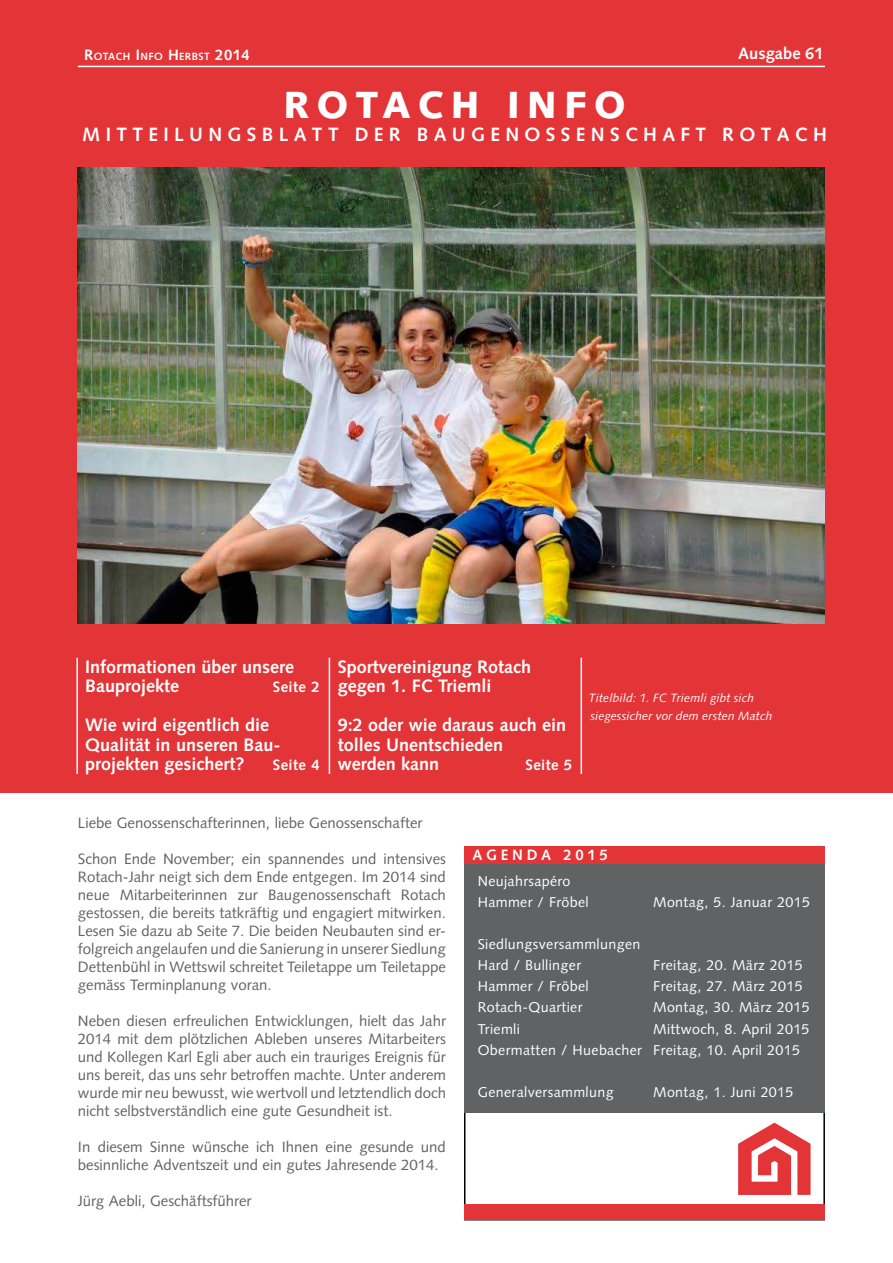
<style>
.page{position:relative;width:893px;height:1263px;background:#fff}
.page>*{position:absolute;margin:0;border:0;box-sizing:border-box;transform-origin:0 0}
.t1{font:900 37.8px "Syntax";letter-spacing:.2em;color:#fff}
.t2{font:700 19.2px "Syntax";color:#fff}
.t3{font:700 18px/19.5px "Syntax";color:#fff}
.t4{font:700 16.5px "Syntax";color:#fff}
.t5{font:15px/18px "Syntax";color:#616263;text-align:justify}
.t6{font:700 15px "Syntax";letter-spacing:.025em;color:#fff}
.t7{font:700 15px "Syntax";letter-spacing:.25em;color:#fff}
.t8{font:14.25px/21px "Syntax";letter-spacing:.025em;color:#fff}
.t9{font:italic 12px/18px "Syntax";letter-spacing:.01em;color:#fff}
.t10{font:700 10.5px "Syntax";letter-spacing:.035em;color:#fff}
.s1{font-size:15px}
</style>
<div class="page">
<div style="left:0;top:0;width:893px;height:792px;background:#e33437"></div>
<img style="left:78px;top:167px;width:747px;height:457px">
<hr style="left:78px;top:66px;width:747px;height:1px;background:#fff">
<svg style="left:738px;top:1123px;width:72px;height:72px"></svg>
<div style="left:464px;top:1204px;width:361px;height:16px;background:#e33437"></div>
<div style="left:464px;top:846px;width:361px;height:18px;background:#e33437"></div>
<hr style="left:76px;top:658px;width:2px;height:116px;background:#fff">
<hr style="left:329px;top:658px;width:1px;height:116px;background:#fff">
<hr style="left:581px;top:658px;width:1px;height:116px;background:#fff">
<div style="left:464px;top:864px;width:361px;height:249px;background:#616263"></div>
<p class="t10" style="left:84px;top:51px;width:167px"><span class="s1">R</span>OTACH <span class="s1">I</span>NFO <span class="s1">H</span> ERBST <span class="s1">2014</span></p>
<p class="t4" style="left:738px;top:44px;width:87px">Ausgabe 61</p>
<h1 class="t1" style="left:283px;top:82px;width:344px">ROTACH INFO</h1>
<p class="t2" style="left:82px;top:123px;width:746px">M I T T E I L U N G S B L A T T D E R B A U G E N O S S E N S C H A F T R O T A C H</p>
<p class="t3" style="left:85px;top:657px;width:211px">Informationen über unsere<br>Bauprojekte</p>
<p class="t6" style="left:273px;top:678px;width:48px">Seite 2</p>
<p class="t3" style="left:85px;top:715px;width:197px">Wie wird eigentlich die<br>Qualität in unseren Bau&shy;projekten gesichert?</p>
<p class="t6" style="left:273px;top:756px;width:48px">Seite 4</p>
<p class="t3" style="left:338px;top:657px;width:195px">Sportvereinigung Rotach gegen 1. FC Triemli</p>
<p class="t3" style="left:338px;top:715px;width:230px">9:2 oder wie daraus auch ein tolles Unentschieden<br>werden kann</p>
<p class="t6" style="left:525px;top:756px;width:48px">Seite 5</p>
<p class="t9" style="left:589px;top:689px;width:185px">Titelbild: 1. FC Triemli gibt sich siegessicher vor dem ersten Match</p>
<p class="t5" style="left:78px;top:814px;width:346px">Liebe Genossenschafterinnen, liebe Genossenschafter</p>
<p class="t5" style="left:78px;top:850px;width:370px">Schon Ende November; ein spannendes und intensives Rotach-Jahr neigt sich dem Ende entgegen. Im 2014 sind neue Mitarbeiterinnen zur Baugenossenschaft Rotach gestossen, die bereits tatkräftig und engagiert mitwirken.<br>Lesen Sie dazu ab Seite 7. Die beiden Neubauten sind er&shy;folgreich angelaufen und die Sanierung in unserer Siedlung Dettenbühl in Wettswil schreitet Teiletappe um Teiletappe gemäss Terminplanung voran.</p>
<p class="t5" style="left:78px;top:1012px;width:370px">Neben diesen erfreulichen Entwicklungen, hielt das Jahr 2014 mit dem plötzlichen Ableben unseres Mitarbeiters und Kollegen Karl Egli aber auch ein trauriges Ereignis für uns bereit, das uns sehr betroffen machte. Unter anderem wurde mir neu bewusst, wie wertvoll und letztendlich doch nicht selbstverständlich eine gute Gesundheit ist.</p>
<p class="t5" style="left:78px;top:1138px;width:369px">In diesem Sinne wünsche ich Ihnen eine gesunde und besinnliche Adventszeit und ein gutes Jahresende 2014.</p>
<p class="t5" style="left:78px;top:1192px;width:175px">Jürg Aebli, Geschäftsführer</p>
<p class="t7" style="left:472px;top:847px;width:137px">AGENDA 2015</p>
<p class="t8" style="left:478px;top:871px;width:113px">Neujahrsapéro<br>Hammer / Fröbel</p>
<p class="t8" style="left:478px;top:934px;width:164px">Siedlungsversammlungen<br>Hard / Bullinger</p>
<p class="t8" style="left:653px;top:892px;width:158px">Montag, 5. Januar 2015</p>
<p class="t8" style="left:653px;top:955px;width:151px">Freitag, 20. März 2015</p>
<p class="t8" style="left:478px;top:976px;width:113px">Hammer / Fröbel</p>
<p class="t8" style="left:653px;top:976px;width:151px">Freitag, 27. März 2015</p>
<p class="t8" style="left:478px;top:997px;width:106px">Rotach-Quartier</p>
<p class="t8" style="left:653px;top:997px;width:158px">Montag, 30. März 2015</p>
<p class="t8" style="left:478px;top:1018px;width:44px">Triemli</p>
<p class="t8" style="left:478px;top:1018px;width:333px;text-indent:176px">Mittwoch, 8. April 2015<br>Obermatten / Huebacher Freitag, 10. April 2015</p>
<p class="t8" style="left:478px;top:1081px;width:137px">Generalversammlung</p>
<p class="t8" style="left:653px;top:1081px;width:142px">Montag, 1. Juni 2015</p>
</div>
